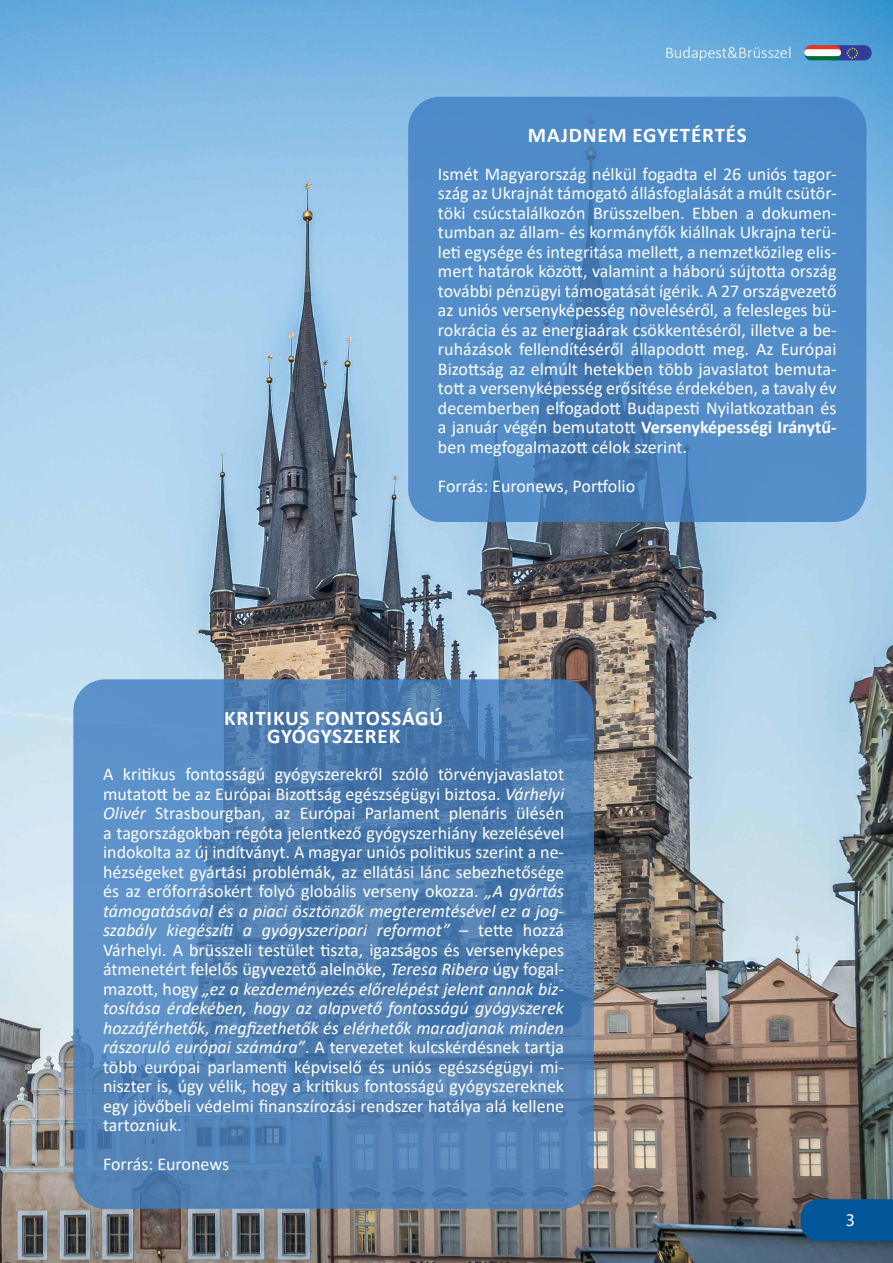
<style>
.page{position:relative;width:893px;height:1263px;background:#fff}
.page>*{position:absolute;margin:0;border:0;box-sizing:border-box;transform-origin:0 0}
.t1{font:700 21px/18px "Calibri";letter-spacing:.04em;color:#fff;text-align:center}
.t2{font:18px/19.5px "Calibri";color:#fff;text-align:justify}
.t3{font:18px "Myriad Pro";color:#fff}
.t4{font:300 16.5px "Calibri";color:#fff}
.s1{font-weight:700}
.s2{font-style:italic}
</style>
<div class="page">
<img style="left:0;top:0;width:893px;height:1263px">
<div style="left:801px;top:1199px;width:92px;height:42px;background:#005698"></div>
<div style="left:827px;top:45px;width:45px;height:15px;background:#323b97;border-radius:8px"></div>
<svg style="left:804px;top:45px;width:54px;height:15px"></svg>
<svg style="left:73px;top:679px;width:521px;height:530px;background:#5081b5"></svg>
<svg style="left:408px;top:97px;width:458px;height:425px;background:#4f89c5"></svg>
<p class="t4" style="left:665px;top:43px;width:128px">Budapest&amp;Brüsszel</p>
<p class="t1" style="left:528px;top:126px;width:220px">MAJDNEM EGYETÉRTÉS</p>
<p class="t2" style="left:438px;top:164px;width:400px">Ismét Magyarország nélkül fogadta el 26 uniós tagor&shy;szág az Ukrajnát támogató állásfoglalását a múlt csütör&shy;töki csúcstalálkozón Brüsszelben. Ebben a dokumen&shy;tumban az állam- és kormányfők kiállnak Ukrajna terü&shy;leti egysége és integritása mellett, a nemzetközileg elis&shy;mert határok között, valamint a háború sújtotta ország további pénzügyi támogatását ígérik. A 27 országvezető az uniós versenyképesség növeléséről, a felesleges bü&shy;rokrácia és az energiaárak csökkentéséről, illetve a be&shy;ruházások fellendítéséről állapodott meg. Az Európai Bizottság az elmúlt hetekben több javaslatot bemuta&shy;tott a versenyképesség erősítése érdekében, a tavaly év decemberben elfogadott Budapesti Nyilatkozatban és a január végén bemutatott <span class="s1">Versenyképességi Iránytű&shy;</span>ben megfogalmazott célok szerint.</p>
<p class="t2" style="left:438px;top:475px;width:199px">Forrás: Euronews, Portfolio</p>
<p class="t1" style="left:224px;top:709px;width:221px">KRITIKUS FONTOSSÁGÚ<br>GYÓGYSZEREK</p>
<p class="t2" style="left:103px;top:764px;width:463px">A kritikus fontosságú gyógyszerekről szóló törvényjavaslatot mutatott be az Európai Bizottság egészségügyi biztosa. <span class="s2">Várhelyi Olivér</span> Strasbourgban, az Európai Parlament plenáris ülésén a tagországokban régóta jelentkező gyógyszerhiány kezelésével indokolta az új indítványt. A magyar uniós politikus szerint a ne&shy;hézségeket gyártási problémák, az ellátási lánc sebezhetősége és az erőforrásokért folyó globális verseny okozza. <span class="s2">„A gyártás támogatásával és a piaci ösztönzők megteremtésével ez a jog&shy;szabály kiegészíti a gyógyszeripari reformot”</span> – tette hozzá Várhelyi. A brüsszeli testület tiszta, igazságos és versenyképes átmenetért felelős ügyvezető alelnöke, <span class="s2">Teresa Ribera</span> úgy fogal&shy;mazott, hogy <span class="s2">„ez a kezdeményezés előrelépést jelent annak biz&shy;tosítása érdekében, hogy az alapvető fontosságú gyógyszerek hozzáférhetők, megfizethetők és elérhetők maradjanak minden rászoruló európai számára”</span>. A tervezetet kulcskérdésnek tartja több európai parlamenti képviselő és uniós egészségügyi mi&shy;niszter is, úgy vélik, hogy a kritikus fontosságú gyógyszereknek egy jövőbeli védelmi finanszírozási rendszer hatálya alá kellene tartozniuk.</p>
<p class="t2" style="left:103px;top:1154px;width:128px">Forrás: Euronews</p>
<p class="t3" style="left:846px;top:1209px;width:11px">3</p>
</div>
